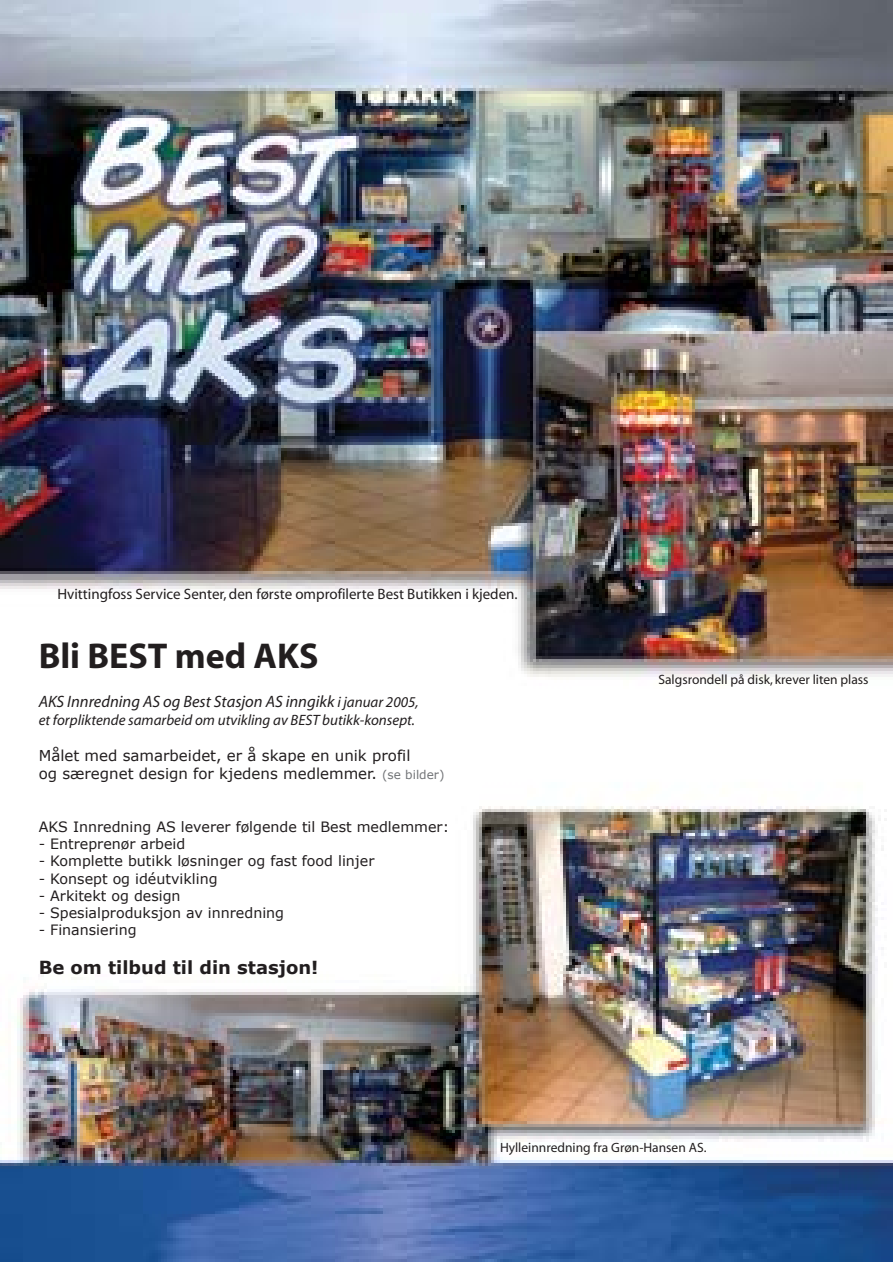
<style>
.page{position:relative;width:893px;height:1263px;background:#fff}
.page>*{position:absolute;margin:0;border:0;box-sizing:border-box;transform-origin:0 0}
.t1{font:700 36px "Myriad";color:#221e1f}
.t2{font:700 18px "Verdana";color:#221e1f}
.t3{font:italic 16.5px "Myriad";color:#221e1f}
.t4{font:15px/18px "Verdana";color:#221e1f}
.t5{font:15px "Myriad";color:#221e1f}
.t6{font:italic 15px "Myriad";color:#221e1f}
.t7{font:14.4px "Verdana";color:#221e1f}
.t8{font:13.5px "Myriad";color:#221e1f}
.s1{font-size:15px}
.s2{font-size:12px;color:#727477}
</style>
<div class="page">
<img style="left:0;top:0;width:892px;height:1261px">
<p class="t5" style="left:57px;top:587px;width:462px">Hvittingfoss Service Senter, den første omprofilerte Best Butikken i kjeden.</p>
<p class="t1" style="left:39px;top:637px;width:282px">Bli BEST med AKS</p>
<p class="t3" style="left:39px;top:693px;width:381px">AKS Innredning AS og Best Stasjon AS inngikk <span class="s1">i januar 2005,</span></p>
<p class="t6" style="left:39px;top:713px;width:378px">et forpliktende samarbeid om utvikling av BEST butikk-konsept.</p>
<p class="t4" style="left:39px;top:746px;width:407px">Målet med samarbeidet, er å skape en unik profil<br>og særegnet design for kjedens medlemmer. <span class="s2">(se bilder)</span></p>
<p class="t7" style="left:39px;top:818px;width:412px">AKS Innredning AS leverer følgende til Best medlemmer:</p>
<p class="t7" style="left:39px;top:835px;width:148px">- Entreprenør arbeid</p>
<p class="t7" style="left:39px;top:852px;width:337px">- Komplette butikk løsninger og fast food linjer</p>
<p class="t7" style="left:39px;top:869px;width:180px">- Konsept og idéutvikling</p>
<p class="t7" style="left:39px;top:886px;width:143px">- Arkitekt og design</p>
<p class="t7" style="left:39px;top:903px;width:247px">- Spesialproduksjon av innredning</p>
<p class="t7" style="left:39px;top:920px;width:99px">- Finansiering</p>
<p class="t2" style="left:39px;top:956px;width:281px">Be om tilbud til din stasjon!</p>
<p class="t8" style="left:658px;top:673px;width:212px">Salgsrondell på disk, krever liten plass</p>
<p class="t8" style="left:500px;top:1140px;width:208px">Hylleinnredning fra Grøn-Hansen AS.</p>
</div>
